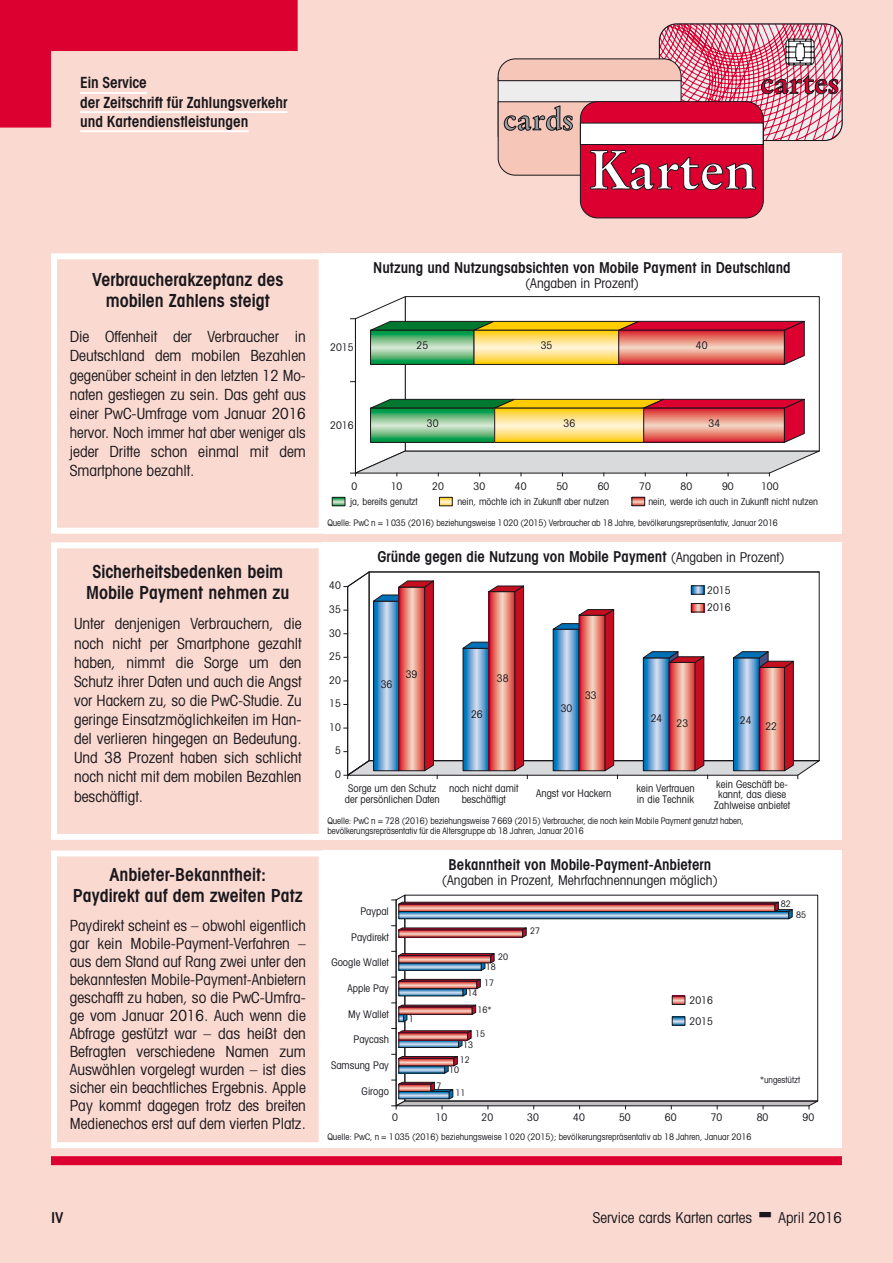
<style>
.page{position:relative;width:893px;height:1263px;background:#f9d9d0}
.page>*{position:absolute;margin:0;border:0;box-sizing:border-box;transform-origin:0 0}
.t1{font:700 54.75px "Stempel Garamond";color:#fff}
.t2{font:700 30.45px "Stempel Garamond";color:#dc0031}
.t3{font:700 30.45px "Stempel Garamond";color:#9d9ea0}
.t4{font:600 condensed 18px/21px "Avant Garde";color:#1a171c;text-align:center}
.t5{font:condensed 15.3px/19.2px "Avant Garde";color:#1a171c;text-align:justify}
.t6{font:600 condensed 15.3px/19.2px "Avant Garde";color:#1a171c}
.t7{font:600 condensed 15px "Avant Garde";color:#1a171c}
.t8{font:condensed 15px "Avant Garde";color:#1a171c}
.t9{font:condensed 13.5px "Avant Garde";color:#1a171c}
.t10{font:condensed 10.5px/10.5px "Avant Garde";color:#1a171c;text-align:center}
.t11{font:condensed 10.5px "Avant Garde";color:#17171d}
.t12{font:condensed 9.75px "Avant Garde";color:#1a171c}
.t13{font:condensed 9px/10.5px "Avant Garde";letter-spacing:-.005em;color:#1a171c}
.t14{font:condensed 9px "Avant Garde";color:#17171d}
.s1{font-weight:400;font-size:13.5px}
</style>
<div class="page">
<hr style="left:80px;top:130px;width:169px;height:2px;background:#fff">
<div style="left:51px;top:1156px;width:791px;height:9px;background:#dc0031"></div>
<div style="left:580px;top:101px;width:183px;height:117px;background:#dc0031;border-radius:17px"></div>
<svg style="left:498px;top:24px;width:344px;height:166px"></svg>
<div style="left:51px;top:850px;width:274px;height:298px;border:6px solid #fff"></div>
<div style="left:322px;top:850px;width:519px;height:298px;background:#fff"></div>
<div style="left:324px;top:253px;width:518px;height:281px;background:#fff"></div>
<div style="left:51px;top:253px;width:274px;height:281px;border:6px solid #fff"></div>
<div style="left:51px;top:542px;width:274px;height:298px;border:6px solid #fff"></div>
<div style="left:322px;top:542px;width:520px;height:298px;background:#fff"></div>
<svg style="left:392px;top:894px;width:427px;height:215px"></svg>
<div style="left:672px;top:995px;width:13px;height:10px;border:1px solid #17171d"></div>
<svg style="left:334px;top:499px;width:9px;height:5px"></svg>
<div style="left:332px;top:497px;width:13px;height:9px;border:1px solid #1a171c"></div>
<svg style="left:441px;top:499px;width:10px;height:5px"></svg>
<div style="left:439px;top:497px;width:14px;height:9px;border:1px solid #1a171c"></div>
<svg style="left:633px;top:499px;width:10px;height:5px"></svg>
<div style="left:631px;top:497px;width:14px;height:9px;border:1px solid #1a171c"></div>
<svg style="left:351px;top:296px;width:469px;height:180px"></svg>
<svg style="left:344px;top:571px;width:476px;height:207px"></svg>
<div style="left:691px;top:603px;width:13px;height:9px;border:1px solid #1a171c"></div>
<svg style="left:0;top:0;width:298px;height:128px"></svg>
<p class="t6" style="left:80px;top:73px;width:209px">Ein Service<br>der Zeitschrift für Zahlungsverkehr und Kartendienstleistungen</p>
<h2 class="t2" style="left:760px;top:64px;width:81px">cartes</h2>
<h1 class="t1" style="left:588px;top:136px;width:171px">Karten</h1>
<h2 class="t3" style="left:503px;top:100px;width:72px">cards</h2>
<p class="t7" style="left:373px;top:259px;width:419px">Nutzung und Nutzungsabsichten von Mobile Payment in Deutschland</p>
<p class="t4" style="left:92px;top:269px;width:193px">Verbraucherakzeptanz des</p>
<p class="t9" style="left:525px;top:275px;width:115px">(Angaben in Prozent)</p>
<p class="t4" style="left:106px;top:290px;width:165px">mobilen Zahlens steigt</p>
<p class="t5" style="left:70px;top:327px;width:238px">Die Offenheit der Verbraucher in Deutschland dem mobilen Bezahlen gegenüber scheint in den letzten 12 Mo&shy;naten gestiegen zu sein. Das geht aus einer PwC-Umfrage vom Januar 2016 hervor. Noch immer hat aber weniger als jeder Dritte schon einmal mit dem Smartphone bezahlt.</p>
<p class="t13" style="left:327px;top:517px;width:452px">Quelle: PwC n = 1035 (2016) beziehungsweise 1020 (2015) Verbraucher ab 18 Jahre, bevölkerungsrepräsentativ, Januar 2016</p>
<p class="t4" style="left:86px;top:561px;width:205px">Sicherheitsbedenken beim<br>Mobile Payment nehmen zu</p>
<p class="t5" style="left:74px;top:614px;width:229px">Unter denjenigen Verbrauchern, die noch nicht per Smartphone gezahlt haben, nimmt die Sorge um den Schutz ihrer Daten und auch die Angst vor Hackern zu, so die PwC-Studie. Zu geringe Einsatzmöglichkeiten im Han&shy;del verlieren hingegen an Bedeutung.<br>Und 38 Prozent haben sich schlicht noch nicht mit dem mobilen Bezahlen beschäftigt.</p>
<p class="t10" style="left:417px;top:340px;width:13px">25</p>
<p class="t10" style="left:541px;top:340px;width:13px">35</p>
<p class="t10" style="left:696px;top:340px;width:13px">40</p>
<p class="t10" style="left:330px;top:342px;width:25px">2015</p>
<p class="t10" style="left:427px;top:418px;width:13px">30</p>
<p class="t10" style="left:564px;top:418px;width:13px">36</p>
<p class="t10" style="left:708px;top:418px;width:13px">34</p>
<p class="t10" style="left:330px;top:420px;width:25px">2016</p>
<p class="t10" style="left:352px;top:480px;width:7px">0</p>
<p class="t10" style="left:391px;top:480px;width:13px">10</p>
<p class="t10" style="left:432px;top:480px;width:13px">20</p>
<p class="t10" style="left:474px;top:480px;width:13px">30</p>
<p class="t10" style="left:515px;top:480px;width:13px">40</p>
<p class="t10" style="left:556px;top:480px;width:13px">50</p>
<p class="t10" style="left:598px;top:480px;width:13px">60</p>
<p class="t10" style="left:639px;top:480px;width:13px">70</p>
<p class="t10" style="left:681px;top:480px;width:13px">80</p>
<p class="t10" style="left:722px;top:480px;width:13px">90</p>
<p class="t10" style="left:761px;top:480px;width:19px">100</p>
<p class="t12" style="left:350px;top:495px;width:69px">ja, bereits genutzt</p>
<p class="t12" style="left:457px;top:495px;width:153px">nein, möchte ich in Zukunft aber nutzen</p>
<p class="t12" style="left:648px;top:495px;width:171px">nein, werde ich auch in Zukunft nicht nutzen</p>
<p class="t7" style="left:377px;top:548px;width:409px">Gründe gegen die Nutzung von Mobile Payment <span class="s1">(Angaben in Prozent)</span></p>
<p class="t10" style="left:329px;top:580px;width:13px">40</p>
<p class="t10" style="left:707px;top:581px;width:25px;line-height:17.9px;text-align:left">2015<br>2016</p>
<p class="t10" style="left:329px;top:604px;width:13px">35</p>
<p class="t10" style="left:329px;top:627px;width:13px">30</p>
<p class="t10" style="left:329px;top:651px;width:13px">25</p>
<p class="t10" style="left:406px;top:669px;width:13px">39</p>
<p class="t10" style="left:497px;top:673px;width:13px">38</p>
<p class="t10" style="left:329px;top:674px;width:13px">20</p>
<p class="t10" style="left:381px;top:679px;width:13px">36</p>
<p class="t10" style="left:585px;top:690px;width:13px">33</p>
<p class="t10" style="left:329px;top:698px;width:13px">15</p>
<p class="t10" style="left:561px;top:702px;width:13px">30</p>
<p class="t10" style="left:471px;top:709px;width:13px">26</p>
<p class="t10" style="left:651px;top:713px;width:13px">24</p>
<p class="t10" style="left:677px;top:718px;width:13px">23</p>
<p class="t10" style="left:740px;top:715px;width:13px">24</p>
<p class="t10" style="left:765px;top:720px;width:13px">22</p>
<p class="t10" style="left:329px;top:722px;width:13px">10</p>
<p class="t10" style="left:335px;top:745px;width:7px">5</p>
<p class="t10" style="left:335px;top:769px;width:7px">0</p>
<p class="t10" style="left:345px;top:783px;width:97px">Sorge um den Schutz der persönlichen Daten</p>
<p class="t10" style="left:449px;top:783px;width:71px">noch nicht damit beschäftigt</p>
<p class="t10" style="left:536px;top:787px;width:77px">Angst vor Hackern</p>
<p class="t10" style="left:636px;top:783px;width:60px;text-align:left">kein Vertrauen in die Technik</p>
<p class="t10" style="left:714px;top:778px;width:77px">kein Geschäft be&shy;kannt, das diese<br>Zahlweise anbietet</p>
<p class="t4" style="left:73px;top:864px;width:232px">Anbieter-Bekanntheit:<br>Paydirekt auf dem zweiten Patz</p>
<p class="t5" style="left:70px;top:916px;width:238px;line-height:18px">Paydirekt scheint es – obwohl eigentlich gar kein Mobile-Payment-Verfahren – aus dem Stand auf Rang zwei unter den bekanntesten Mobile-Payment-Anbietern geschafft zu haben, so die PwC-Umfra&shy;ge vom Januar 2016. Auch wenn die Abfrage gestützt war – das heißt den Befragten verschiedene Namen zum Auswählen vorgelegt wurden – ist dies sicher ein beachtliches Ergebnis. Apple Pay kommt dagegen trotz des breiten Medienechos erst auf dem vierten Platz.</p>
<p class="t13" style="left:327px;top:815px;width:418px">Quelle: PwC n = 728 (2016) beziehungsweise 7669 (2015) Verbraucher, die noch kein Mobile Payment genutzt haben, bevölkerungsrepräsentativ für die Altersgruppe ab 18 Jahren, Januar 2016</p>
<p class="t11" style="left:360px;top:904px;width:30px">Paypal</p>
<p class="t11" style="left:351px;top:930px;width:39px">Paydirekt</p>
<p class="t11" style="left:331px;top:956px;width:59px">Google Wallet</p>
<p class="t11" style="left:348px;top:982px;width:43px">Apple Pay</p>
<p class="t11" style="left:348px;top:1007px;width:42px">My Wallet</p>
<p class="t11" style="left:353px;top:1033px;width:37px">Paycash</p>
<p class="t11" style="left:331px;top:1059px;width:59px">Samsung Pay</p>
<p class="t11" style="left:362px;top:1084px;width:29px">Girogo</p>
<p class="t14" style="left:409px;top:1013px;width:7px">1</p>
<p class="t7" style="left:449px;top:855px;width:264px">Bekanntheit von Mobile-Payment-Anbietern</p>
<p class="t9" style="left:442px;top:872px;width:277px">(Angaben in Prozent, Mehrfachnennungen möglich)</p>
<p class="t14" style="left:436px;top:1080px;width:7px">7</p>
<p class="t14" style="left:498px;top:951px;width:12px">20</p>
<p class="t14" style="left:486px;top:961px;width:12px">18</p>
<p class="t14" style="left:467px;top:987px;width:12px">14</p>
<p class="t14" style="left:484px;top:977px;width:12px">17</p>
<p class="t14" style="left:477px;top:1004px;width:16px">16*</p>
<p class="t14" style="left:475px;top:1028px;width:12px">15</p>
<p class="t14" style="left:463px;top:1039px;width:12px">13</p>
<p class="t14" style="left:460px;top:1054px;width:12px">12</p>
<p class="t14" style="left:449px;top:1065px;width:12px">10</p>
<p class="t14" style="left:455px;top:1087px;width:12px">11</p>
<p class="t14" style="left:530px;top:926px;width:12px">27</p>
<p class="t11" style="left:690px;top:993px;width:25px">2016</p>
<p class="t11" style="left:690px;top:1014px;width:25px">2015</p>
<p class="t14" style="left:781px;top:898px;width:12px">82</p>
<p class="t14" style="left:796px;top:909px;width:12px">85</p>
<p class="t14" style="left:760px;top:1074px;width:41px">*ungestützt</p>
<p class="t11" style="left:392px;top:1110px;width:7px">0</p>
<p class="t11" style="left:436px;top:1110px;width:13px">10</p>
<p class="t11" style="left:481px;top:1110px;width:13px">20</p>
<p class="t11" style="left:527px;top:1110px;width:13px">30</p>
<p class="t11" style="left:573px;top:1110px;width:13px">40</p>
<p class="t11" style="left:619px;top:1110px;width:13px">50</p>
<p class="t11" style="left:665px;top:1110px;width:13px">60</p>
<p class="t11" style="left:711px;top:1110px;width:13px">70</p>
<p class="t11" style="left:757px;top:1110px;width:13px">80</p>
<p class="t11" style="left:802px;top:1110px;width:13px">90</p>
<p class="t13" style="left:327px;top:1132px;width:425px">Quelle: PwC, n = 1035 (2016) beziehungsweise 1020 (2015); bevölkerungsrepräsentativ ab 18 Jahren, Januar 2016</p>
<p class="t7" style="left:51px;top:1208px;width:14px">IV</p>
<p class="t8" style="left:593px;top:1208px;width:161px">Service cards Karten cartes</p>
<p class="t8" style="left:779px;top:1208px;width:65px">April 2016</p>
</div>
